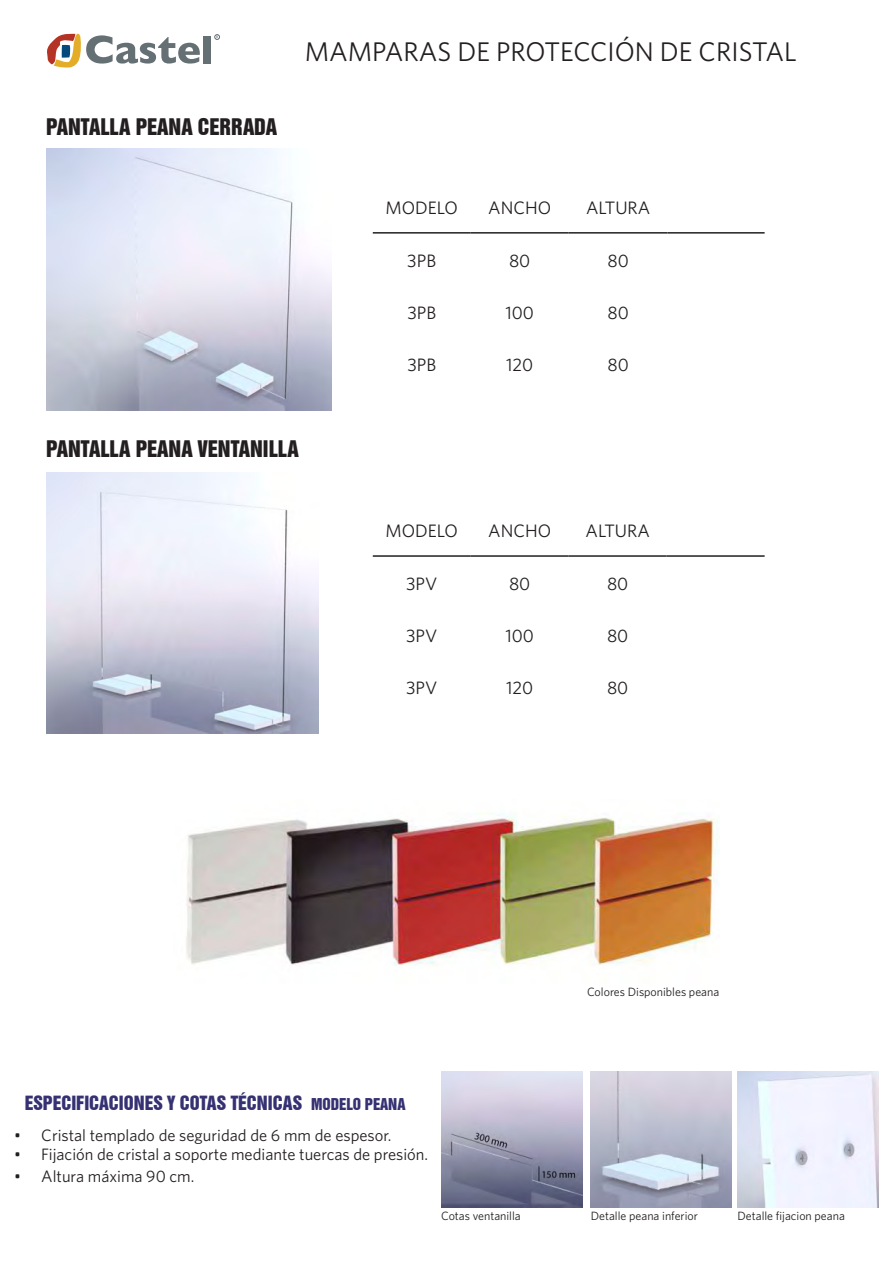
<style>
.page{position:relative;width:893px;height:1263px;background:#fff}
.page>*{position:absolute;margin:0;border:0;box-sizing:border-box;transform-origin:0 0}
.t1{font:27px "Whitney HTF";color:#231f20}
.t2{font:21px "Swiss 921 BT Regular A";color:#231f20}
.t3{font:18px "Whitney HTF";color:#231f20}
.t4{font:18px "Swiss 921 BT Regular A";color:#353172}
.t5{font:16.5px "Whitney HTF";color:#231f20}
.t6{font:12px "Whitney HTF";color:#231f20}
.s1{font-size:15px}
</style>
<div class="page">
<svg style="left:47px;top:33px;width:153px;height:35px"></svg>
<div style="left:204px;top:36px;width:7px;height:27px;background:#657075"></div>
<svg style="left:215px;top:34px;width:5px;height:6px"></svg>
<img style="left:46px;top:149px;width:286px;height:261px">
<hr style="left:373px;top:232px;width:98px;height:2px;background:#231f20">
<hr style="left:471px;top:232px;width:98px;height:2px;background:#231f20">
<hr style="left:569px;top:232px;width:99px;height:2px;background:#231f20">
<hr style="left:668px;top:232px;width:97px;height:2px;background:#231f20">
<img style="left:46px;top:472px;width:273px;height:261px">
<hr style="left:373px;top:555px;width:98px;height:2px;background:#231f20">
<hr style="left:471px;top:555px;width:98px;height:2px;background:#231f20">
<hr style="left:569px;top:555px;width:98px;height:2px;background:#231f20">
<hr style="left:667px;top:555px;width:98px;height:2px;background:#231f20">
<img style="left:441px;top:1072px;width:141px;height:135px">
<img style="left:591px;top:1072px;width:141px;height:135px">
<img style="left:738px;top:1072px;width:141px;height:135px">
<img style="left:186px;top:813px;width:531px;height:153px">
<p class="t2" style="left:46px;top:113px;width:233px">PANTALLA PEANA CERRADA</p>
<h1 class="t1" style="left:305px;top:36px;width:493px">MAMPARAS DE PROTECCIÓN DE CRISTAL</h1>
<p class="t3" style="left:386px;top:197px;width:74px">MODELO</p>
<p class="t3" style="left:488px;top:197px;width:64px">ANCHO</p>
<p class="t3" style="left:586px;top:197px;width:66px">ALTURA</p>
<p class="t3" style="left:407px;top:250px;width:30px">3PB</p>
<p class="t3" style="left:509px;top:250px;width:23px">80</p>
<p class="t3" style="left:607px;top:250px;width:23px">80</p>
<p class="t3" style="left:407px;top:302px;width:30px">3PB</p>
<p class="t3" style="left:505px;top:302px;width:30px">100</p>
<p class="t3" style="left:607px;top:302px;width:23px">80</p>
<p class="t3" style="left:407px;top:354px;width:30px">3PB</p>
<p class="t3" style="left:506px;top:354px;width:29px">120</p>
<p class="t3" style="left:607px;top:354px;width:23px">80</p>
<p class="t2" style="left:46px;top:435px;width:254px">PANTALLA PEANA VENTANILLA</p>
<p class="t3" style="left:386px;top:520px;width:74px">MODELO</p>
<p class="t3" style="left:488px;top:520px;width:64px">ANCHO</p>
<p class="t3" style="left:586px;top:520px;width:66px">ALTURA</p>
<p class="t3" style="left:406px;top:573px;width:33px">3PV</p>
<p class="t3" style="left:509px;top:573px;width:23px">80</p>
<p class="t3" style="left:607px;top:573px;width:23px">80</p>
<p class="t3" style="left:406px;top:625px;width:33px">3PV</p>
<p class="t3" style="left:505px;top:625px;width:30px">100</p>
<p class="t3" style="left:607px;top:625px;width:23px">80</p>
<p class="t3" style="left:406px;top:677px;width:33px">3PV</p>
<p class="t3" style="left:506px;top:677px;width:29px">120</p>
<p class="t3" style="left:607px;top:677px;width:23px">80</p>
<p class="t6" style="left:587px;top:985px;width:134px">Colores Disponibles peana</p>
<p class="t4" style="left:25px;top:1091px;width:382px">ESPECIFICACIONES Y COTAS TÉCNICAS <span class="s1">MODELO PEANA</span></p>
<p class="t5" style="left:14px;top:1125px;width:379px">• Cristal templado de seguridad de 6 mm de espesor.</p>
<p class="t5" style="left:14px;top:1145px;width:415px">• Fijación de cristal a soporte mediante tuercas de presión.</p>
<p class="t5" style="left:14px;top:1167px;width:182px">• Altura máxima 90 cm.</p>
<p class="t6" style="left:441px;top:1209px;width:81px">Cotas ventanilla</p>
<p class="t6" style="left:591px;top:1209px;width:109px">Detalle peana inferior</p>
<p class="t6" style="left:737px;top:1209px;width:109px">Detalle fijacion peana</p>
</div>
